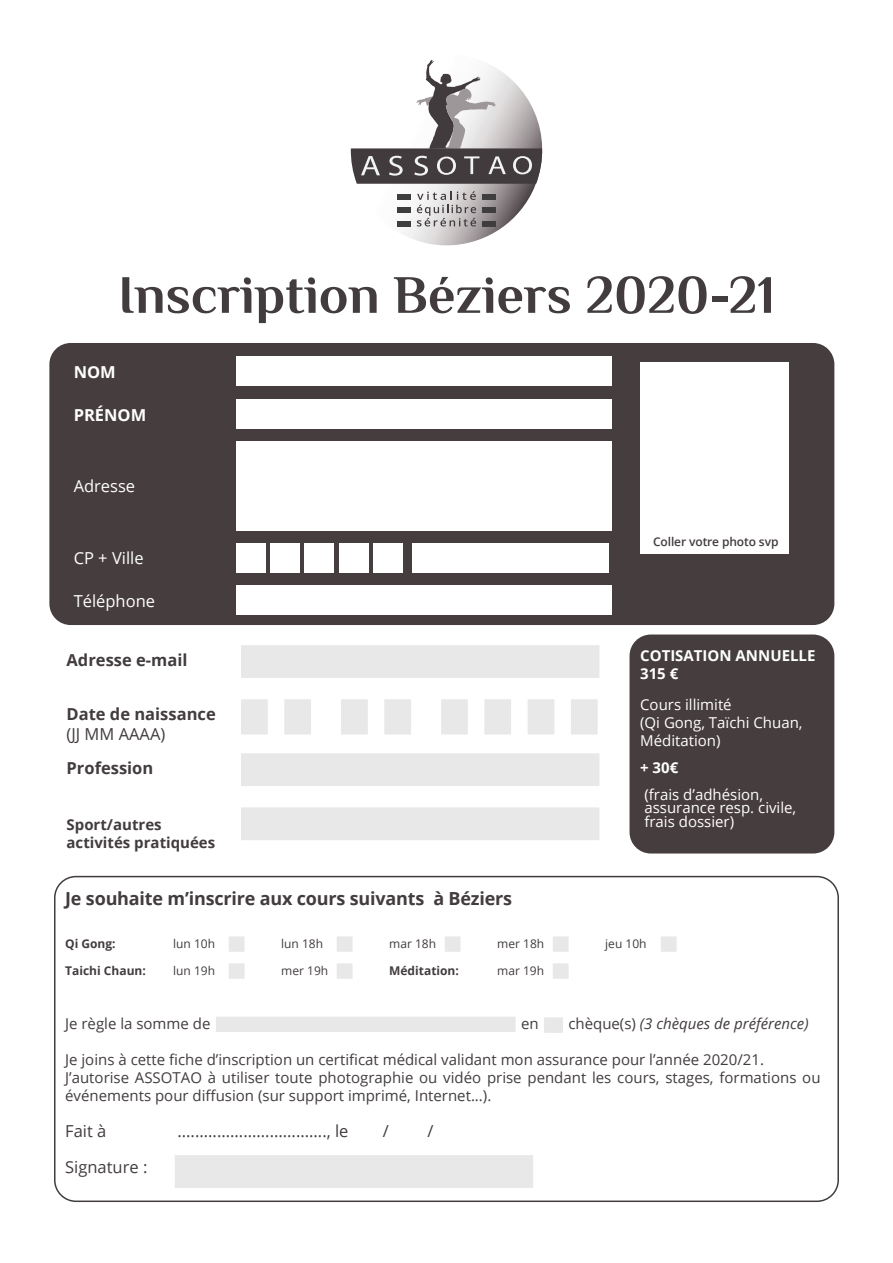
<style>
.page{position:relative;width:893px;height:1263px;background:#fff}
.page>*{position:absolute;margin:0;border:0;box-sizing:border-box;transform-origin:0 0}
.t1{font:700 54px "Philosopher";color:#423c3e}
.t2{font:700 18px "Open Sans";letter-spacing:-.01em;color:#423c3e}
.t3{font:16.5px "Open Sans";color:#423c3e}
.t4{font:700 16.5px "Open Sans";color:#423c3e}
.t5{font:16.5px "Open Sans";color:#fff}
.t6{font:700 16.5px "Open Sans";color:#fff}
.t7{font:15px/18px "Open Sans";color:#423c3e}
.bullets_white{font:15px/13.5px "Open Sans";color:#fff}
.t8{font:italic 15px "Open Sans";color:#423c3e}
.t9{font:700 15px/18px "Open Sans";color:#423c3e}
.bullets_white-2{font:700 15px/18px "Open Sans";color:#fff}
.t10{font:12px "Open Sans";color:#423c3e}
.t11{font:700 12px "Open Sans";color:#423c3e}
.t12{font:600 12px "Open Sans";letter-spacing:-.01em;color:#423c3e}
.s1{font-style:normal}
</style>
<div class="page">
<div style="left:54px;top:876px;width:785px;height:326px;border:2px solid #423c3e;border-radius:21px"></div>
<div style="left:629px;top:634px;width:205px;height:219px;background:#463d3e;border-radius:21px"></div>
<div style="left:49px;top:343px;width:785px;height:282px;background:#463d3e;border-radius:21px"></div>
<div style="left:227px;top:935px;width:19px;height:18px;background:#e8e8e8;border:2px solid #fff"></div>
<div style="left:335px;top:935px;width:19px;height:18px;background:#e8e8e8;border:2px solid #fff"></div>
<div style="left:443px;top:935px;width:19px;height:18px;background:#e8e8e8;border:2px solid #fff"></div>
<div style="left:551px;top:935px;width:19px;height:18px;background:#e8e8e8;border:2px solid #fff"></div>
<div style="left:659px;top:935px;width:19px;height:18px;background:#e8e8e8;border:2px solid #fff"></div>
<div style="left:227px;top:962px;width:19px;height:18px;background:#e8e8e8;border:2px solid #fff"></div>
<div style="left:335px;top:962px;width:19px;height:18px;background:#e8e8e8;border:2px solid #fff"></div>
<div style="left:551px;top:962px;width:19px;height:18px;background:#e8e8e8;border:2px solid #fff"></div>
<div style="left:214px;top:1015px;width:303px;height:18px;background:#e8e8e8;border:2px solid #fff"></div>
<div style="left:543px;top:1016px;width:21px;height:18px;background:#e8e8e8;border:2px solid #fff"></div>
<div style="left:173px;top:1153px;width:362px;height:36px;background:#e8e8e8;border:2px solid #fff"></div>
<div style="left:640px;top:362px;width:149px;height:191px;background:#fff"></div>
<svg style="left:351px;top:60px;width:192px;height:185px"></svg>
<div style="left:236px;top:356px;width:375px;height:30px;background:#fff"></div>
<div style="left:236px;top:399px;width:375px;height:30px;background:#fff"></div>
<div style="left:236px;top:441px;width:375px;height:90px;background:#fff"></div>
<div style="left:236px;top:543px;width:30px;height:29px;background:#fff"></div>
<div style="left:270px;top:543px;width:30px;height:29px;background:#fff"></div>
<div style="left:304px;top:543px;width:30px;height:29px;background:#fff"></div>
<div style="left:339px;top:543px;width:30px;height:29px;background:#fff"></div>
<div style="left:373px;top:543px;width:30px;height:29px;background:#fff"></div>
<div style="left:412px;top:543px;width:197px;height:29px;background:#fff"></div>
<div style="left:236px;top:585px;width:375px;height:30px;background:#fff"></div>
<div style="left:240px;top:644px;width:361px;height:35px;background:#e8e8e8;border:2px solid #fff"></div>
<div style="left:240px;top:698px;width:29px;height:38px;background:#e8e8e8;border:2px solid #fff"></div>
<div style="left:283px;top:698px;width:30px;height:38px;background:#e8e8e8;border:2px solid #fff"></div>
<div style="left:340px;top:698px;width:29px;height:38px;background:#e8e8e8;border:2px solid #fff"></div>
<div style="left:383px;top:698px;width:30px;height:38px;background:#e8e8e8;border:2px solid #fff"></div>
<div style="left:440px;top:698px;width:29px;height:38px;background:#e8e8e8;border:2px solid #fff"></div>
<div style="left:483px;top:698px;width:30px;height:38px;background:#e8e8e8;border:2px solid #fff"></div>
<div style="left:526px;top:698px;width:30px;height:38px;background:#e8e8e8;border:2px solid #fff"></div>
<div style="left:569px;top:698px;width:30px;height:38px;background:#e8e8e8;border:2px solid #fff"></div>
<div style="left:240px;top:752px;width:361px;height:36px;background:#e8e8e8;border:2px solid #fff"></div>
<div style="left:240px;top:806px;width:361px;height:36px;background:#e8e8e8;border:2px solid #fff"></div>
<p class="t1" style="left:118px;top:266px;width:658px">Inscription Béziers 2020-21</p>
<p class="t6" style="left:74px;top:360px;width:44px">NOM</p>
<p class="t6" style="left:74px;top:403px;width:74px">PRÉNOM</p>
<p class="t5" style="left:74px;top:475px;width:63px">Adresse</p>
<p class="t5" style="left:74px;top:547px;width:71px">CP + Ville</p>
<p class="t5" style="left:74px;top:590px;width:83px">Téléphone</p>
<p class="t4" style="left:67px;top:648px;width:122px">Adresse e-mail</p>
<p class="t4" style="left:67px;top:702px;width:151px">Date de naissance</p>
<p class="t3" style="left:67px;top:722px;width:100px">(JJ MM AAAA)</p>
<p class="t4" style="left:67px;top:756px;width:88px">Profession</p>
<p class="t9" style="left:67px;top:815px;width:150px">Sport/autres activités pratiquées</p>
<p class="t12" style="left:653px;top:534px;width:127px">Coller votre photo svp</p>
<p class="bullets_white-2" style="left:640px;top:646px;width:177px">COTISATION ANNUELLE<br>315 €</p>
<p class="bullets_white" style="left:640px;top:697px;width:93px">Cours illimité</p>
<p class="bullets_white" style="left:640px;top:715px;width:164px">(Qi Gong, Taïchi Chuan,</p>
<p class="bullets_white" style="left:640px;top:733px;width:82px">Méditation)</p>
<p class="bullets_white-2" style="left:640px;top:758px;width:40px">+ 30€</p>
<p class="bullets_white" style="left:644px;top:787px;width:153px">(frais d’adhésion, assurance resp. civile,</p>
<p class="bullets_white" style="left:644px;top:814px;width:91px">frais dossier)</p>
<p class="t2" style="left:65px;top:886px;width:449px">Je souhaite m’inscrire aux cours suivants à Béziers</p>
<p class="t11" style="left:65px;top:935px;width:52px">Qi Gong:</p>
<p class="t10" style="left:173px;top:935px;width:43px">lun 10h</p>
<p class="t10" style="left:281px;top:935px;width:43px">lun 18h</p>
<p class="t10" style="left:389px;top:935px;width:48px">mar 18h</p>
<p class="t10" style="left:497px;top:935px;width:49px">mer 18h</p>
<p class="t10" style="left:605px;top:935px;width:43px">jeu 10h</p>
<p class="t11" style="left:65px;top:962px;width:82px">Taichi Chaun:</p>
<p class="t10" style="left:173px;top:962px;width:43px">lun 19h</p>
<p class="t10" style="left:281px;top:962px;width:49px">mer 19h</p>
<p class="t11" style="left:389px;top:962px;width:71px">Méditation:</p>
<p class="t10" style="left:497px;top:962px;width:48px">mar 19h</p>
<p class="t7" style="left:65px;top:1014px;width:147px">Je règle la somme de</p>
<p class="t7" style="left:521px;top:1014px;width:19px">en</p>
<p class="t8" style="left:568px;top:1013px;width:242px"><span class="s1">chèque(s)</span> (3 chèques de préférence)</p>
<p class="t7" style="left:65px;top:1050px;width:700px">Je joins à cette fiche d’inscription un certificat médical validant mon assurance pour l’année 2020/21.</p>
<p class="t7" style="left:65px;top:1068px;width:757px">J’autorise ASSOTAO à utiliser toute photographie ou vidéo prise pendant les cours, stages, formations ou événements pour diffusion (sur support imprimé, Internet...).</p>
<p class="t3" style="left:65px;top:1120px;width:43px">Fait à</p>
<p class="t3" style="left:177px;top:1120px;width:172px">.................................., le</p>
<p class="t3" style="left:383px;top:1120px;width:8px">/</p>
<p class="t3" style="left:427px;top:1120px;width:8px">/</p>
<p class="t3" style="left:65px;top:1156px;width:84px">Signature :</p>
</div>
